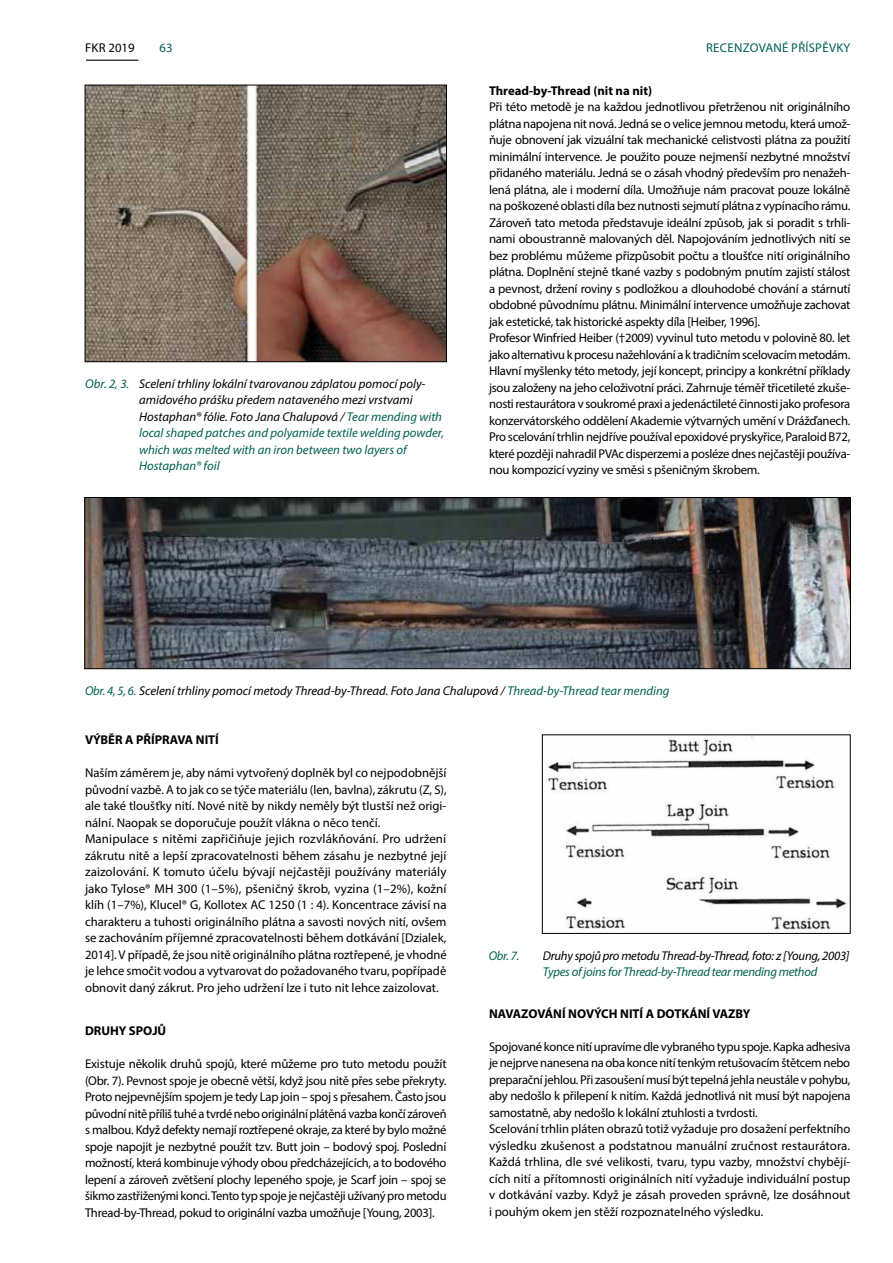
<style>
.page{position:relative;width:893px;height:1263px;background:#fff}
.page>*{position:absolute;margin:0;border:0;box-sizing:border-box;transform-origin:0 0}
.t1{font:12.75px/16.5px "Myriad Pro";letter-spacing:-.02em;color:#000}
.t2{font:12.75px/16.5px "Myriad Pro";color:#000}
.t3{font:italic 12.75px/16.5px "Myriad Pro";color:#006051}
.t4{font:italic 12.75px "Myriad Pro";letter-spacing:-.005em;color:#000}
.t5{font:700 12.75px "Myriad Pro";color:#000}
.t6{font:italic 12.75px "Myriad Pro";letter-spacing:-.02em;color:#006051}
.t7{font:12.75px "Myriad Pro";letter-spacing:.02em;color:#006051}
.s1{color:#000}
.s2{color:#006051}
</style>
<div class="page">
<hr style="left:86px;top:60px;width:52px;height:1px;background:#000">
<img style="left:87px;top:87px;width:358px;height:273px">
<div style="left:85px;top:85px;width:362px;height:277px;border:1px solid #000"></div>
<img style="left:87px;top:499px;width:762px;height:168px">
<div style="left:85px;top:497px;width:766px;height:172px;border:1px solid #000"></div>
<img style="left:546px;top:737px;width:301px;height:193px">
<div style="left:542px;top:735px;width:308px;height:199px;border:1px solid #000"></div>
<p class="t1" style="left:85px;top:39px;width:51px">FKR 2019</p>
<p class="t7" style="left:159px;top:40px;width:15px">63</p>
<p class="t7" style="left:706px;top:40px;width:146px">RECENZOVANÉ PŘÍSPĚVKY</p>
<p class="t5" style="left:489px;top:82px;width:165px">Thread-by-Thread (nit na nit)</p>
<p class="t1" style="left:489px;top:98px;width:363px">Při této metodě je na každou jednotlivou přetrženou nit originálního plátna napojena nit nová. Jedná se o velice jemnou metodu, která umož&shy;ňuje obnovení jak vizuální tak mechanické celistvosti plátna za použití minimální intervence. Je použito pouze nejmenší nezbytné množství přidaného materiálu. Jedná se o zásah vhodný především pro nenažeh&shy;lená plátna, ale i moderní díla. Umožňuje nám pracovat pouze lokálně na poškozené oblasti díla bez nutnosti sejmutí plátna z vypínacího rámu.<br>Zároveň tato metoda představuje ideální způsob, jak si poradit s trhli&shy;nami oboustranně malovaných děl. Napojováním jednotlivých nití se bez problému můžeme přizpůsobit počtu a tloušťce nití originálního plátna. Doplnění stejně tkané vazby s podobným pnutím zajistí stálost a pevnost, držení roviny s podložkou a dlouhodobé chování a stárnutí obdobné původnímu plátnu. Minimální intervence umožňuje zachovat jak estetické, tak historické aspekty díla [Heiber, 1996].<br>Profesor Winfried Heiber (†2009) vyvinul tuto metodu v polovině 80. let jako alternativu k procesu nažehlování a k tradičním scelovacím metodám.<br>Hlavní myšlenky této metody, její koncept, principy a konkrétní příklady jsou založeny na jeho celoživotní práci. Zahrnuje téměř třicetileté zkuše&shy;nosti restaurátora v soukromé praxi a jedenáctileté činnosti jako profesora konzervátorského oddělení Akademie výtvarných umění v Drážďanech.<br>Pro scelování trhlin nejdříve používal epoxidové pryskyřice, Paraloid B72, které později nahradil PVAc disperzemi a posléze dnes nejčastěji používa&shy;nou kompozicí vyziny ve směsi s pšeničným škrobem.</p>
<p class="t3" style="left:139px;top:375px;width:307px;text-indent:-54px">Obr. 2, 3. <span class="s1">Scelení trhliny lokální tvarovanou záplatou pomocí poly&shy;amidového prášku předem nataveného mezi vrstvami Hostaphan® fólie. Foto Jana Chalupová /</span> Tear mending with local shaped patches and polyamide textile welding powder, which was melted with an iron between two layers of Hostaphan® foil</p>
<p class="t4" style="left:85px;top:683px;width:586px"><span class="s2">Obr. 4, 5, 6.</span> Scelení trhliny pomocí metody Thread-by-Thread. Foto Jana Chalupová / <span class="s2">Thread-by-Thread tear mending</span></p>
<p class="t5" style="left:85px;top:731px;width:135px">VÝBĚR A PŘÍPRAVA NITÍ</p>
<p class="t2" style="left:85px;top:764px;width:363px">Naším záměrem je, aby námi vytvořený doplněk byl co nejpodobnější původní vazbě. A to jak co se týče materiálu (len, bavlna), zákrutu (Z, S), ale také tloušťky nití. Nové nitě by nikdy neměly být tlustší než origi&shy;nální. Naopak se doporučuje použít vlákna o něco tenčí.<br>Manipulace s nitěmi zapřičiňuje jejich rozvlákňování. Pro udržení zákrutu nitě a lepší zpracovatelnosti během zásahu je nezbytné její zaizolování. K tomuto účelu bývají nejčastěji používány materiály jako Tylose® MH 300 (1–5%), pšeničný škrob, vyzina (1–2%), kožní klíh (1–7%), Klucel® G, Kollotex AC 1250 (1 : 4). Koncentrace závisí na charakteru a tuhosti originálního plátna a savosti nových nití, ovšem se zachováním příjemné zpracovatelnosti během dotkávání [Dzialek, 2014]. V případě, že jsou nitě originálního plátna roztřepené, je vhodné je lehce smočit vodou a vytvarovat do požadovaného tvaru, popřípadě obnovit daný zákrut. Pro jeho udržení lze i tuto nit lehce zaizolovat.</p>
<p class="t5" style="left:85px;top:1022px;width:83px">DRUHY SPOJŮ</p>
<p class="t1" style="left:85px;top:1055px;width:363px;text-align:justify">Existuje několik druhů spojů, které můžeme pro tuto metodu použít (Obr. 7). Pevnost spoje je obecně větší, když jsou nitě přes sebe překryty.<br>Proto nejpevnějším spojem je tedy Lap join – spoj s přesahem. Často jsou původní nitě příliš tuhé a tvrdé nebo originální plátěná vazba končí zároveň s malbou. Když defekty nemají roztřepené okraje, za které by bylo možné spoje napojit je nezbytné použít tzv. Butt join – bodový spoj. Poslední možností, která kombinuje výhody obou předcházejících, a to bodového lepení a zároveň zvětšení plochy lepeného spoje, je Scarf join – spoj se šikmo zastřiženými konci. Tento typ spoje je nejčastěji užívaný pro metodu Thread-by-Thread, pokud to originální vazba umožňuje [Young, 2003].</p>
<p class="t3" style="left:489px;top:947px;width:32px">Obr. 7.</p>
<p class="t4" style="left:543px;top:947px;width:308px">Druhy spojů pro metodu Thread-by-Thread, foto: z [Young, 2003]</p>
<p class="t6" style="left:543px;top:964px;width:276px">Types of joins for Thread-by-Thread tear mending method</p>
<p class="t5" style="left:489px;top:1005px;width:263px">NAVAZOVÁNÍ NOVÝCH NITÍ A DOTKÁNÍ VAZBY</p>
<p class="t1" style="left:489px;top:1038px;width:363px">Spojované konce nití upravíme dle vybraného typu spoje. Kapka adhesiva je nejprve nanesena na oba konce nití tenkým retušovacím štětcem nebo preparační jehlou. Při zasoušení musí být tepelná jehla neustále v pohybu, aby nedošlo k přilepení k nitím. Každá jednotlivá nit musí být napojena samostatně, aby nedošlo k lokální ztuhlosti a tvrdosti.<br>Scelování trhlin pláten obrazů totiž vyžaduje pro dosažení perfektního výsledku zkušenost a podstatnou manuální zručnost restaurátora.<br>Každá trhlina, dle své velikosti, tvaru, typu vazby, množství chybějí&shy;cích nití a přítomnosti originálních nití vyžaduje individuální postup v dotkávání vazby. Když je zásah proveden správně, lze dosáhnout i pouhým okem jen stěží rozpoznatelného výsledku.</p>
</div>
